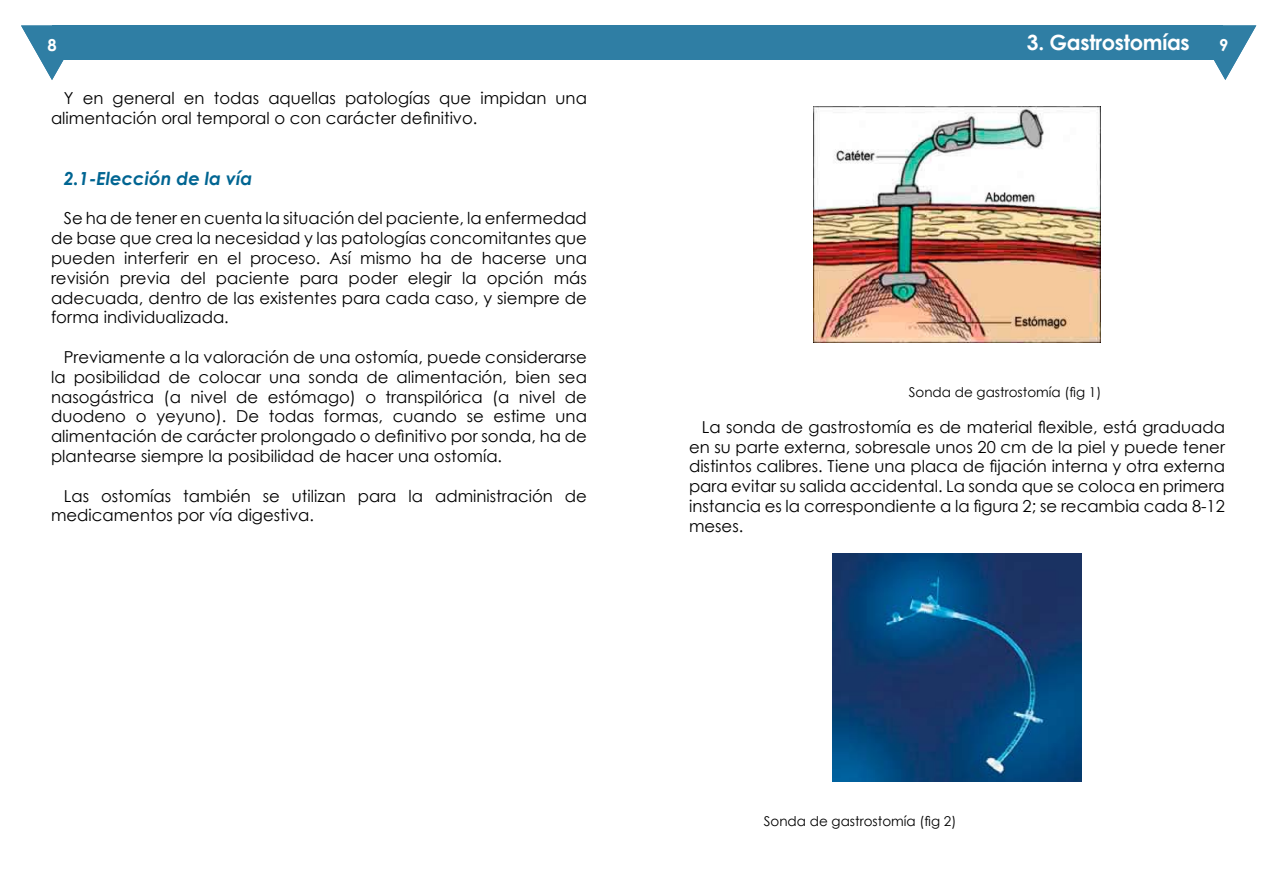
<style>
.page{position:relative;width:1276px;height:893px;background:#fff}
.page>*{position:absolute;margin:0;border:0;box-sizing:border-box;transform-origin:0 0}
.t1{font:700 21px "Century Gothic";letter-spacing:-.015em;color:#fff}
.t2{font:italic 700 18px "Century Gothic";color:#006592}
.t3{font:16.5px/19.8px "Century Gothic";color:#000;text-align:justify}
.t4{font:700 16.5px "Century Gothic";color:#fff}
.t5{font:13.5px "Century Gothic";color:#000}
</style>
<div class="page">
<div style="left:52px;top:26px;width:599px;height:34px;background:#2f7ea4"></div>
<svg style="left:21px;top:26px;width:43px;height:54px"></svg>
<div style="left:638px;top:26px;width:584px;height:34px;background:#2f7ea4"></div>
<img style="left:813px;top:107px;width:288px;height:235px">
<img style="left:832px;top:553px;width:249px;height:228px">
<svg style="left:1194px;top:25px;width:62px;height:55px"></svg>
<p class="t4" style="left:42px;top:34px;width:11px">8</p>
<p class="t4" style="left:48px;top:34px;width:11px">8</p>
<p class="t3" style="left:51px;top:88px;width:537px;text-indent:13px">Y en general en todas aquellas patologías que impidan una alimentación oral temporal o con carácter definitivo.</p>
<p class="t2" style="left:64px;top:167px;width:190px">2.1-Elección de la vía</p>
<p class="t3" style="left:51px;top:208px;width:537px;text-indent:13px">Se ha de tener en cuenta la situación del paciente, la enfermedad de base que crea la necesidad y las patologías concomitantes que pueden interferir en el proceso. Así mismo ha de hacerse una revisión previa del paciente para poder elegir la opción más adecuada, dentro de las existentes para cada caso, y siempre de forma individualizada.</p>
<p class="t3" style="left:51px;top:347px;width:537px;text-indent:13px">Previamente a la valoración de una ostomía, puede considerarse la posibilidad de colocar una sonda de alimentación, bien sea nasogástrica (a nivel de estómago) o transpilórica (a nivel de duodeno o yeyuno). De todas formas, cuando se estime una alimentación de carácter prolongado o definitivo por sonda, ha de plantearse siempre la posibilidad de hacer una ostomía.</p>
<p class="t3" style="left:51px;top:485px;width:537px;text-indent:13px">Las ostomías también se utilizan para la administración de medicamentos por vía digestiva.</p>
<p class="t1" style="left:1027px;top:29px;width:164px">3. Gastrostomías</p>
<p class="t4" style="left:1219px;top:34px;width:11px">9</p>
<p class="t5" style="left:909px;top:384px;width:194px">Sonda de gastrostomía (fig 1)</p>
<p class="t3" style="left:689px;top:417px;width:537px;text-indent:13px">La sonda de gastrostomía es de material flexible, está graduada en su parte externa, sobresale unos 20 cm de la piel y puede tener distintos calibres. Tiene una placa de fijación interna y otra externa para evitar su salida accidental. La sonda que se coloca en primera instancia es la correspondiente a la figura 2; se recambia cada 8-12 meses.</p>
<p class="t5" style="left:764px;top:812px;width:194px">Sonda de gastrostomía (fig 2)</p>
</div>
